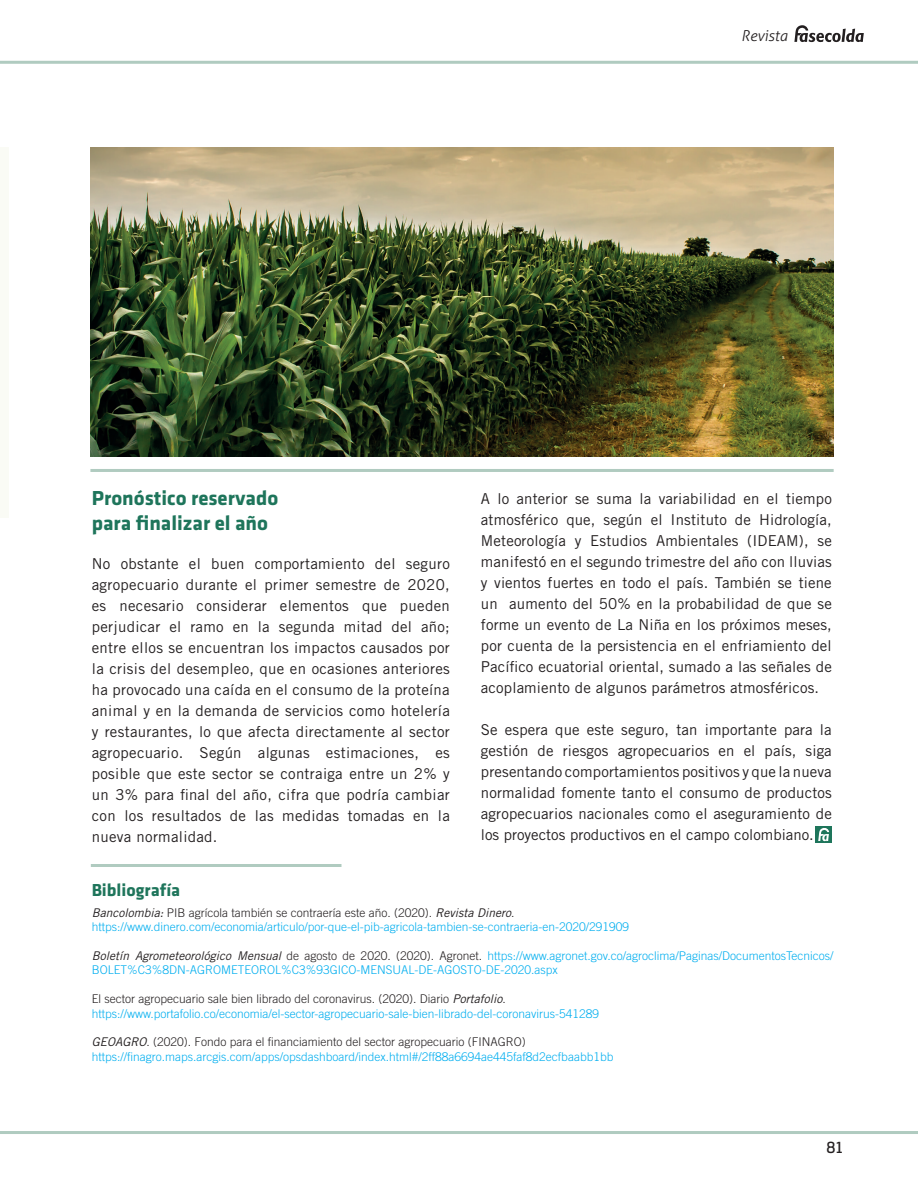
<style>
.page{position:relative;width:918px;height:1188px;background:#fff}
.page>*{position:absolute;margin:0;border:0;box-sizing:border-box;transform-origin:0 0}
.t1{font:700 21px/25.2px "Klavika";color:#1e755b}
.t2{font:700 18px "Klavika";color:#1e755b}
.t3{font:15px/21px "Trade Gothic LT Std";letter-spacing:.01em;color:#231f20;text-align:justify}
.t4{font:italic 300 15px "Aller";color:#231f20}
.t5{font:15px "Collator";color:#231f20}
.t6{font:300 12px/14.4px "Trade Gothic LT Std";color:#00aeef}
.s1{font-weight:400;font-style:italic;color:#231f20}
.s2{color:#231f20}
</style>
<div class="page">
<svg style="left:794px;top:25px;width:70px;height:17px"></svg>
<hr style="left:0;top:1131px;width:918px;height:3px;background:#b0cbc0">
<hr style="left:0;top:61px;width:918px;height:3px;background:#b0cbc0">
<div style="left:0;top:148px;width:8px;height:370px;background:#fafbf5"></div>
<hr style="left:91px;top:864px;width:250px;height:3px;background:#b0cbc0">
<img style="left:91px;top:148px;width:743px;height:309px">
<hr style="left:90px;top:469px;width:744px;height:3px;background:#b0cbc0">
<div style="left:816px;top:826px;width:16px;height:17px;background:#1e755b"></div>
<svg style="left:818px;top:828px;width:11px;height:13px"></svg>
<p class="t4" style="left:741px;top:27px;width:48px">Revista</p>
<h1 class="t1" style="left:92px;top:485px;width:188px">Pronóstico reservado para finalizar el año</h1>
<p class="t3" style="left:481px;top:488px;width:352px">A lo anterior se suma la variabilidad en el tiempo atmosférico que, según el Instituto de Hidrología, Meteorología y Estudios Ambientales (IDEAM), se manifestó en el segundo trimestre del año con lluvias y vientos fuertes en todo el país. También se tiene un aumento del 50% en la probabilidad de que se forme un evento de La Niña en los próximos meses, por cuenta de la persistencia en el enfriamiento del Pacífico ecuatorial oriental, sumado a las señales de acoplamiento de algunos parámetros atmosféricos.</p>
<p class="t3" style="left:481px;top:719px;width:352px">Se espera que este seguro, tan importante para la gestión de riesgos agropecuarios en el país, siga presentando comportamientos positivos y que la nueva normalidad fomente tanto el consumo de productos agropecuarios nacionales como el aseguramiento de los proyectos productivos en el campo colombiano.</p>
<p class="t3" style="left:92px;top:553px;width:360px">No obstante el buen comportamiento del seguro agropecuario durante el primer semestre de 2020, es necesario considerar elementos que pueden perjudicar el ramo en la segunda mitad del año; entre ellos se encuentran los impactos causados por la crisis del desempleo, que en ocasiones anteriores ha provocado una caída en el consumo de la proteína animal y en la demanda de servicios como hotelería y restaurantes, lo que afecta directamente al sector agropecuario. Según algunas estimaciones, es posible que este sector se contraiga entre un 2% y un 3% para final del año, cifra que podría cambiar con los resultados de las medidas tomadas en la nueva normalidad.</p>
<p class="t2" style="left:92px;top:880px;width:90px">Bibliografía</p>
<p class="t6" style="left:92px;top:905px;width:539px"><span class="s1">Bancolombia:</span> <span class="s2">PIB agrícola también se contraería este año. (2020).</span> <span class="s1">Revista Dinero</span><span class="s2">. </span>https://www.dinero.com/economia/articulo/por-que-el-pib-agricola-tambien-se-contraeria-en-2020/291909</p>
<p class="t6" style="left:92px;top:948px;width:743px"><span class="s1">Boletín Agrometeorológico Mensual</span> <span class="s2">de agosto de 2020. (2020). Agronet.</span> https://www.agronet.gov.co/agroclima/Paginas/DocumentosTecnicos/<br>BOLET%C3%8DN-AGROMETEOROL%C3%93GICO-MENSUAL-DE-AGOSTO-DE-2020.aspx</p>
<p class="t6" style="left:92px;top:992px;width:509px"><span class="s2">El sector agropecuario sale bien librado del coronavirus. (2020). Diario</span> <span class="s1">Portafolio</span><span class="s2">. </span>https://www.portafolio.co/economia/el-sector-agropecuario-sale-bien-librado-del-coronavirus-541289</p>
<p class="t6" style="left:92px;top:1035px;width:523px"><span class="s1">GEOAGRO</span><span class="s2">. (2020). Fondo para el financiamiento del sector agropecuario (FINAGRO) </span>https://finagro.maps.arcgis.com/apps/opsdashboard/index.html#/2ff88a6694ae445faf8d2ecfbaabb1bb</p>
<p class="t5" style="left:826px;top:1139px;width:18px">81</p>
</div>
